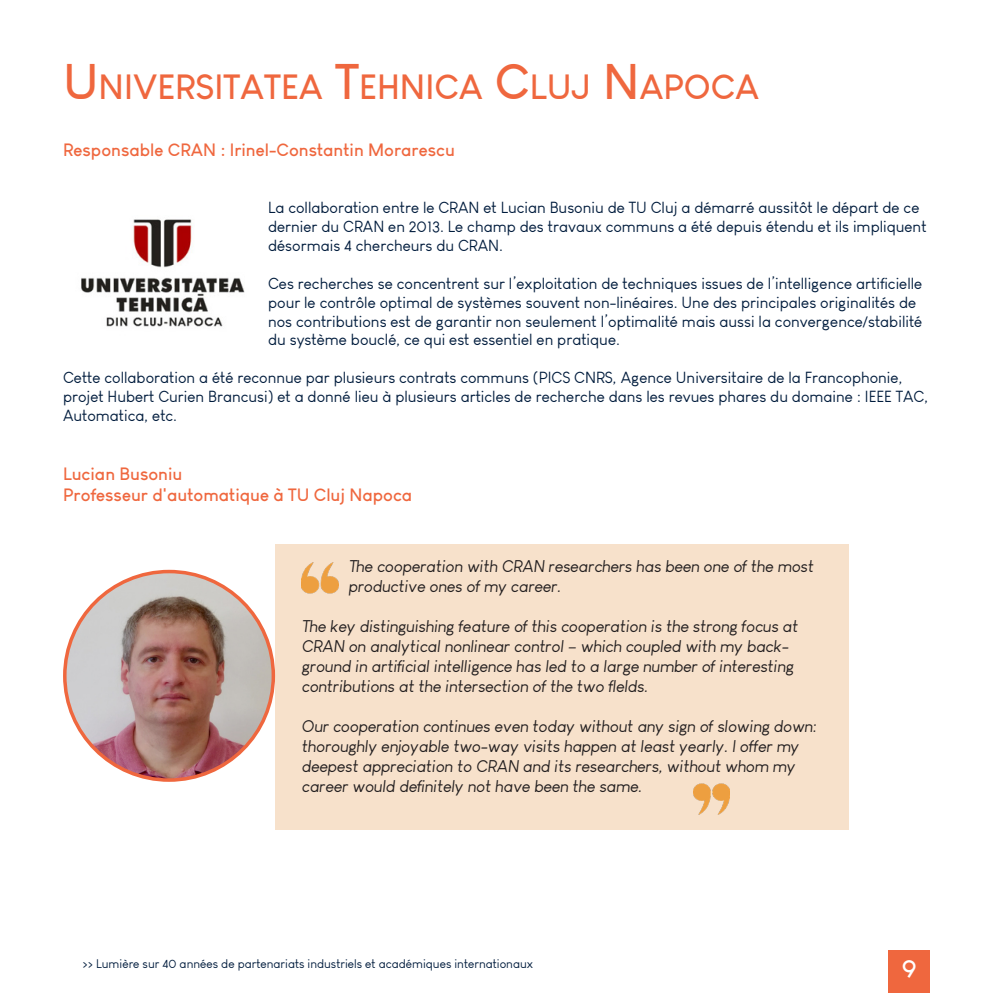
<style>
.page{position:relative;width:993px;height:993px;background:#fff}
.page>*{position:absolute;margin:0;border:0;box-sizing:border-box;transform-origin:0 0}
.t1{font:700 34.3px "Louis George Cafe";color:#ef673e}
.t2{font:700 24.5px "Louis George Cafe";color:#fff}
.t3{font:700 17.5px "Louis George Cafe";color:#ef673e}
.t4{font:italic 16.62px/19.9px "Louis George Cafe";color:#231f20}
.t5{font:15.75px/18.9px "Louis George Cafe";color:#001c3d}
.t6{font:12.25px "Louis George Cafe";color:#001c3d}
.s1{font-size:49px}
</style>
<div class="page">
<div style="left:275px;top:544px;width:573px;height:285px;background:#f7e1cb"></div>
<img style="left:693px;top:783px;width:36px;height:32px">
<img style="left:81px;top:219px;width:164px;height:108px">
<div style="left:888px;top:950px;width:41px;height:42px;background:#ef673e"></div>
<img style="left:65px;top:571px;width:208px;height:208px;border-radius:104px">
<img style="left:302px;top:562px;width:36px;height:32px">
<p class="t1" style="left:63px;top:65px;width:696px"><span class="s1">U</span> NIVERSITATEA <span class="s1">T</span>EHNICA <span class="s1">C</span>LUJ <span class="s1">N</span> APOCA</p>
<p class="t3" style="left:63px;top:139px;width:393px">Responsable CRAN : Irinel-Constantin Morarescu</p>
<p class="t5" style="left:268px;top:198px;width:659px">La collaboration entre le CRAN et Lucian Busoniu de TU Cluj a démarré aussitôt le départ de ce dernier du CRAN en 2013. Le champ des travaux communs a été depuis étendu et ils impliquent désormais 4 chercheurs du CRAN.</p>
<p class="t5" style="left:268px;top:274px;width:655px">Ces recherches se concentrent sur l’exploitation de techniques issues de l’intelligence artificielle pour le contrôle optimal de systèmes souvent non-linéaires. Une des principales originalités de nos contributions est de garantir non seulement l’optimalité mais aussi la convergence/stabilité du système bouclé, ce qui est essentiel en pratique.</p>
<p class="t5" style="left:63px;top:368px;width:866px">Cette collaboration a été reconnue par plusieurs contrats communs (PICS CNRS, Agence Universitaire de la Francophonie, projet Hubert Curien Brancusi) et a donné lieu à plusieurs articles de recherche dans les revues phares du domaine : IEEE TAC,<br>Automatica, etc.</p>
<p class="t3" style="left:63px;top:463px;width:121px">Lucian Busoniu</p>
<p class="t3" style="left:63px;top:484px;width:350px">Professeur d'automatique à TU Cluj Napoca</p>
<p class="t4" style="left:348px;top:556px;width:466px">The cooperation with CRAN researchers has been one of the most productive ones of my career.</p>
<p class="t4" style="left:302px;top:616px;width:497px">The key distinguishing feature of this cooperation is the strong focus at CRAN on analytical nonlinear control – which coupled with my back&shy;ground in artiflcial intelligence has led to a large number of interesting contributions at the intersection of the two fields.</p>
<p class="t4" style="left:302px;top:716px;width:516px">Our cooperation continues even today without any sign of slowing down: thoroughly enjoyable two-way visits happen at least yearly. I offer my deepest appreciation to CRAN and its researchers, without whom my career would deflnitely not have been the same.</p>
<p class="t6" style="left:82px;top:955px;width:452px">&gt;&gt; Lumière sur 40 années de partenariats industriels et académiques internationaux</p>
<p class="t2" style="left:901px;top:952px;width:16px">9</p>
</div>
